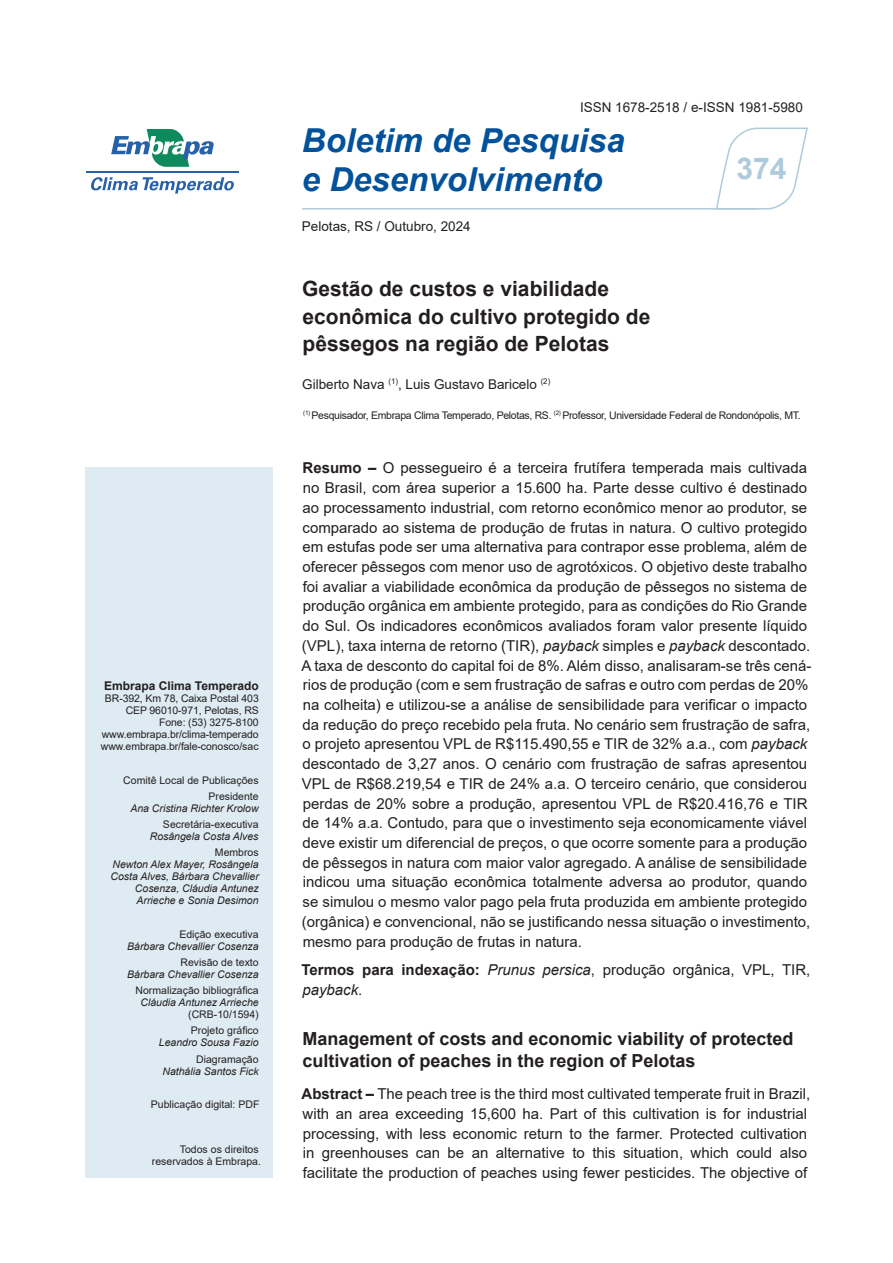
<style>
.page{position:relative;width:893px;height:1263px;background:#fff}
.page>*{position:absolute;margin:0;border:0;box-sizing:border-box;transform-origin:0 0}
.t1{font:italic 700 33px/39px "Arial";color:#01519b}
.t2{font:700 30px "Arial";color:#adcbdb}
.t3{font:700 21px/27.2px "Arial";color:#231f20}
.t4{font:700 18px/21.1px "Arial";color:#231f20}
.t5{font:15px/19.6px "Arial";color:#231f20}
.t6{font:13.5px "Arial";color:#231f20}
.t7{font:700 12px "Arial";color:#231f20}
.t8{font:10.5px/12px "Arial";color:#231f20;text-align:right}
.t9{font:italic 10.5px/12px "Arial";color:#231f20;text-align:right}
.t10{font:10.5px "Arial";letter-spacing:-.03em;color:#231f20}
.s1{font-weight:700}
.s2{font-style:italic}
</style>
<div class="page">
<svg style="left:91px;top:177px;width:143px;height:17px"></svg>
<hr style="left:86px;top:171px;width:153px;height:2px;background:#2661a9">
<svg style="left:111px;top:129px;width:103px;height:38px"></svg>
<hr style="left:302px;top:208px;width:455px;height:2px;background:#adcbdb">
<div style="left:85px;top:468px;width:187px;height:710px;background:#deebf2"></div>
<svg style="left:715px;top:127px;width:93px;height:83px"></svg>
<p class="t7" style="left:104px;top:678px;width:156px">Embrapa Clima Temperado</p>
<p class="t8" style="left:101px;top:692px;width:159px">BR-392, Km 78, Caixa Postal 403<br>CEP 96010-971, Pelotas, RS<br>Fone: (53) 3275-8100 www.embrapa.br/clima-temperado www.embrapa.br/fale-conosco/sac</p>
<p class="t8" style="left:123px;top:772px;width:137px;line-height:16.2px">Comitê Local de Publicações<br>Presidente</p>
<p class="t9" style="left:130px;top:802px;width:130px">Ana Cristina Richter Krolow</p>
<p class="t8" style="left:163px;top:818px;width:97px">Secretária-executiva</p>
<p class="t9" style="left:150px;top:830px;width:110px">Rosângela Costa Alves</p>
<p class="t8" style="left:215px;top:847px;width:45px">Membros</p>
<p class="t9" style="left:110px;top:859px;width:150px">Newton Alex Mayer, Rosângela<br>Costa Alves, Bárbara Chevallier<br>Cosenza, Cláudia Antunez<br>Arrieche e Sonia Desimon</p>
<p class="t8" style="left:179px;top:928px;width:81px">Edição executiva</p>
<p class="t9" style="left:127px;top:940px;width:133px">Bárbara Chevallier Cosenza</p>
<p class="t8" style="left:180px;top:956px;width:80px">Revisão de texto</p>
<p class="t9" style="left:127px;top:968px;width:133px">Bárbara Chevallier Cosenza</p>
<p class="t8" style="left:136px;top:984px;width:125px">Normalização bibliográfica</p>
<p class="t9" style="left:140px;top:997px;width:120px">Cláudia Antunez Arrieche</p>
<p class="t8" style="left:188px;top:1006px;width:72px;line-height:16.2px;text-align:left">(CRB-10/1594)<br>Projeto gráfico</p>
<p class="t9" style="left:159px;top:1037px;width:101px">Leandro Sousa Fazio</p>
<p class="t8" style="left:196px;top:1053px;width:64px">Diagramação</p>
<p class="t9" style="left:162px;top:1065px;width:98px">Nathália Santos Fick</p>
<p class="t8" style="left:151px;top:1098px;width:110px">Publicação digital: PDF</p>
<p class="t8" style="left:152px;top:1143px;width:111px">Todos os direitos reservados à Embrapa.</p>
<p class="t6" style="left:580px;top:98px;width:224px">ISSN 1678-2518 / e-ISSN 1981-5980</p>
<h1 class="t1" style="left:302px;top:122px;width:324px">Boletim de Pesquisa e Desenvolvimento</h1>
<p class="t6" style="left:302px;top:217px;width:170px">Pelotas, RS / Outubro, 2024</p>
<h2 class="t2" style="left:737px;top:147px;width:52px">374</h2>
<h3 class="t3" style="left:302px;top:276px;width:350px">Gestão de custos e viabilidade econômica do cultivo protegido de pêssegos na região de Pelotas</h3>
<p class="t6" style="left:302px;top:375px;width:250px">Gilberto Nava <sup>(1)</sup>, Luis Gustavo Baricelo <sup>(2)</sup></p>
<p class="t10" style="left:303px;top:408px;width:499px"><sup>(1)</sup> Pesquisador, Embrapa Clima Temperado, Pelotas, RS. <sup>(2)</sup> Professor, Universidade Federal de Rondonópolis, MT.</p>
<p class="t5" style="left:302px;top:458px;width:511px"><span class="s1">Resumo –</span> O pessegueiro é a terceira frutífera temperada mais cultivada no Brasil, com área superior a 15.600 ha. Parte desse cultivo é destinado ao processamento industrial, com retorno econômico menor ao produtor, se comparado ao sistema de produção de frutas in natura. O cultivo protegido em estufas pode ser uma alternativa para contrapor esse problema, além de oferecer pêssegos com menor uso de agrotóxicos. O objetivo deste trabalho foi avaliar a viabilidade econômica da produção de pêssegos no sistema de produção orgânica em ambiente protegido, para as condições do Rio Grande do Sul. Os indicadores econômicos avaliados foram valor presente líquido (VPL), taxa interna de retorno (TIR), <span class="s2">payback</span> simples e <span class="s2">payback</span> descontado.<br>A taxa de desconto do capital foi de 8%. Além disso, analisaram-se três cená&shy;rios de produção (com e sem frustração de safras e outro com perdas de 20% na colheita) e utilizou-se a análise de sensibilidade para verificar o impacto da redução do preço recebido pela fruta. No cenário sem frustração de safra, o projeto apresentou VPL de R$115.490,55 e TIR de 32% a.a., com <span class="s2">payback </span>descontado de 3,27 anos. O cenário com frustração de safras apresentou VPL de R$68.219,54 e TIR de 24% a.a. O terceiro cenário, que considerou perdas de 20% sobre a produção, apresentou VPL de R$20.416,76 e TIR de 14% a.a. Contudo, para que o investimento seja economicamente viável deve existir um diferencial de preços, o que ocorre somente para a produção de pêssegos in natura com maior valor agregado. A análise de sensibilidade indicou uma situação econômica totalmente adversa ao produtor, quando se simulou o mesmo valor pago pela fruta produzida em ambiente protegido (orgânica) e convencional, não se justificando nessa situação o investimento, mesmo para produção de frutas in natura.</p>
<p class="t5" style="left:301px;top:960px;width:510px"><span class="s1">Termos para indexação:</span> <span class="s2">Prunus persica</span>, produção orgânica, VPL, TIR, <span class="s2">payback</span>.</p>
<p class="t4" style="left:302px;top:1029px;width:493px">Management of costs and economic viability of protected cultivation of peaches in the region of Pelotas</p>
<p class="t5" style="left:302px;top:1084px;width:510px"><span class="s1">Abstract –</span> The peach tree is the third most cultivated temperate fruit in Brazil, with an area exceeding 15,600 ha. Part of this cultivation is for industrial processing, with less economic return to the farmer. Protected cultivation in greenhouses can be an alternative to this situation, which could also facilitate the production of peaches using fewer pesticides. The objective of</p>
</div>
